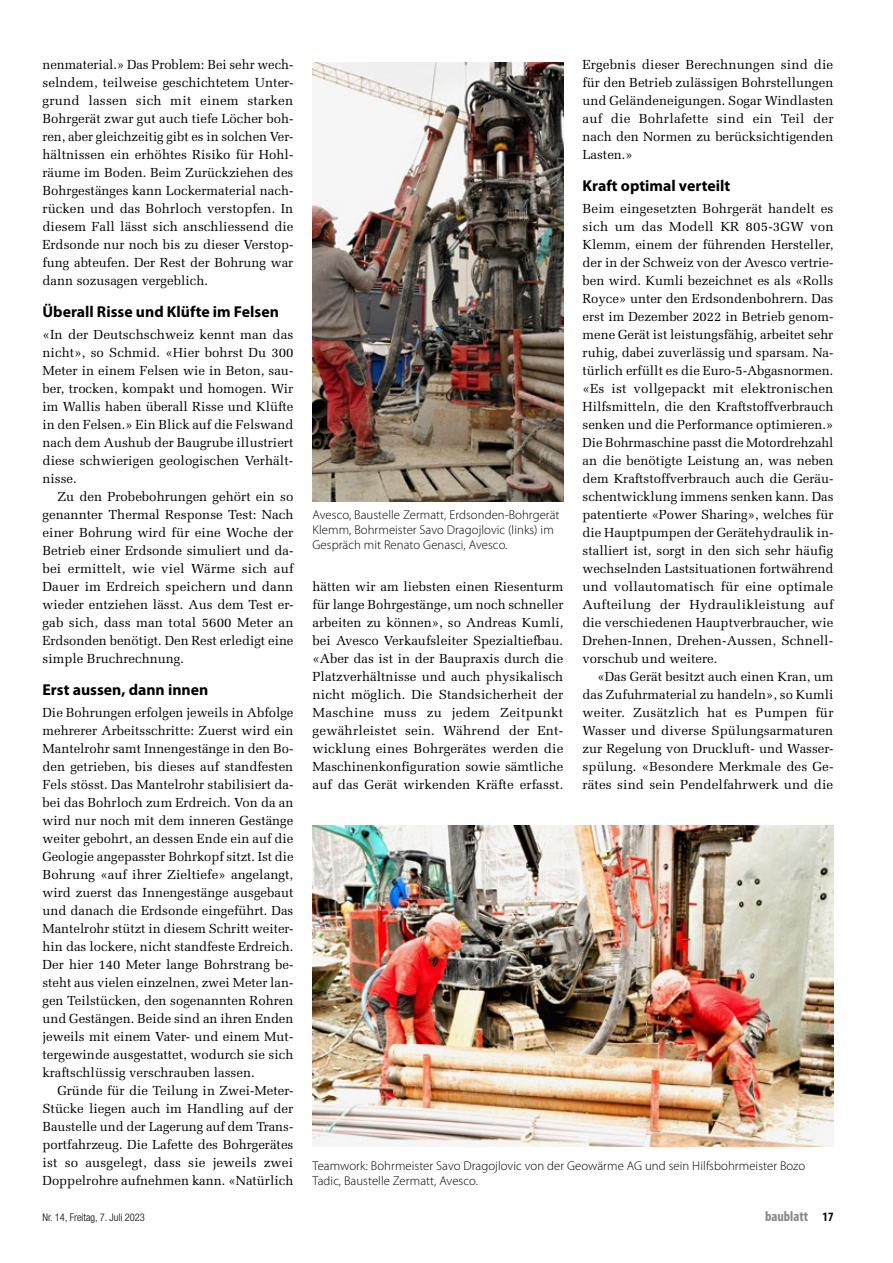
<style>
.page{position:relative;width:893px;height:1263px;background:#fff}
.page>*{position:absolute;margin:0;border:0;box-sizing:border-box;transform-origin:0 0}
.t1{font:700 15.75px "Myriad Pro";color:#000}
.t2{font:700 condensed 14.25px "Myriad Pro";color:#868786}
.t3{font:13.2px/18px "Melior LT Std";color:#000;text-align:justify}
.t4{font:300 12.75px/15px "Myriad Pro";letter-spacing:.005em;color:#000}
.t5{font:300 condensed 10.5px "Helvetica Neue LT Pro";color:#000}
.s1{font-size:12.75px;color:#000}
</style>
<div class="page">
<img style="left:313px;top:62px;width:250px;height:439px">
<img style="left:313px;top:825px;width:520px;height:321px">
<p class="t3" style="left:43px;top:56px;width:253px">nenmaterial.» Das Problem: Bei sehr wech&shy;selndem, teilweise geschichtetem Unter&shy;grund lassen sich mit einem starken Bohrgerät zwar gut auch tiefe Löcher boh&shy;ren, aber gleichzeitig gibt es in solchen Ver&shy;hältnissen ein erhöhtes Risiko für Hohl&shy;räume im Boden. Beim Zurückziehen des Bohrgestänges kann Lockermaterial nach&shy;rücken und das Bohrloch verstopfen. In diesem Fall lässt sich anschliessend die Erdsonde nur noch bis zu dieser Verstop&shy;fung abteufen. Der Rest der Bohrung war dann sozusagen vergeblich.</p>
<p class="t1" style="left:43px;top:303px;width:238px">Überall Risse und Klüfte im Felsen</p>
<p class="t3" style="left:43px;top:326px;width:253px">«In der Deutschschweiz kennt man das nicht», so Schmid. «Hier bohrst Du 300<br>Meter in einem Felsen wie in Beton, sau&shy;ber, trocken, kompakt und homogen. Wir im Wallis haben überall Risse und Klüfte in den Felsen.» Ein Blick auf die Felswand nach dem Aushub der Baugrube illustriert diese schwierigen geologischen Verhält&shy;nisse.</p>
<p class="t3" style="left:43px;top:488px;width:253px;text-indent:15px">Zu den Probebohrungen gehört ein so genannter Thermal Response Test: Nach einer Bohrung wird für eine Woche der Betrieb einer Erdsonde simuliert und da&shy;bei ermittelt, wie viel Wärme sich auf Dauer im Erdreich speichern und dann wieder entziehen lässt. Aus dem Test er&shy;gab sich, dass man total 5600 Meter an Erdsonden benötigt. Den Rest erledigt eine simple Bruchrechnung.</p>
<p class="t1" style="left:43px;top:681px;width:167px">Erst aussen, dann innen</p>
<p class="t3" style="left:43px;top:704px;width:253px">Die Bohrungen erfolgen jeweils in Abfolge mehrerer Arbeitsschritte: Zuerst wird ein Mantelrohr samt Innengestänge in den Bo&shy;den getrieben, bis dieses auf standfesten Fels stösst. Das Mantelrohr stabilisiert da&shy;bei das Bohrloch zum Erdreich. Von da an wird nur noch mit dem inneren Gestänge weiter gebohrt, an dessen Ende ein auf die Geologie angepasster Bohrkopf sitzt. Ist die Bohrung «auf ihrer Zieltiefe» angelangt, wird zuerst das Innengestänge ausgebaut und danach die Erdsonde eingeführt. Das Mantelrohr stützt in diesem Schritt weiter&shy;hin das lockere, nicht standfeste Erdreich.<br>Der hier 140 Meter lange Bohrstrang be&shy;steht aus vielen einzelnen, zwei Meter lan&shy;gen Teilstücken, den sogenannten Rohren und Gestängen. Beide sind an ihren Enden jeweils mit einem Vater- und einem Mut&shy;tergewinde ausgestattet, wodurch sie sich kraftschlüssig verschrauben lassen.</p>
<p class="t3" style="left:43px;top:1082px;width:252px;text-indent:15px">Gründe für die Teilung in Zwei-Meter-Stücke liegen auch im Handling auf der Baustelle und der Lagerung auf dem Trans&shy;portfahrzeug. Die Lafette des Bohrgerätes ist so ausgelegt, dass sie jeweils zwei Doppelrohre aufnehmen kann. «Natürlich</p>
<p class="t4" style="left:313px;top:507px;width:248px">Avesco, Baustelle Zermatt, Erdsonden-Bohrgerät<br>Klemm, Bohrmeister Savo Dragojlovic (links) im<br>Gespräch mit Renato Genasci, Avesco.</p>
<p class="t3" style="left:313px;top:578px;width:252px">hätten wir am liebsten einen Riesenturm für lange Bohrgestänge, um noch schneller arbeiten zu können», so Andreas Kumli, bei Avesco Verkaufsleiter Spezialtiefbau. «Aber das ist in der Baupraxis durch die Platzverhältnisse und auch physikalisch nicht möglich. Die Standsicherheit der Maschine muss zu jedem Zeitpunkt gewährleistet sein. Während der Ent&shy;wicklung eines Bohrgerätes werden die Maschinenkonfiguration sowie sämtliche auf das Gerät wirkenden Kräfte erfasst.</p>
<p class="t3" style="left:583px;top:56px;width:252px">Ergebnis dieser Berechnungen sind die für den Betrieb zulässigen Bohrstellungen und Geländeneigungen. Sogar Windlasten auf die Bohrlafette sind ein Teil der nach den Normen zu berücksichtigenden Lasten.»</p>
<p class="t1" style="left:583px;top:177px;width:149px">Kraft optimal verteilt</p>
<p class="t3" style="left:583px;top:200px;width:253px">Beim eingesetzten Bohrgerät handelt es sich um das Modell KR 805-3GW von Klemm, einem der führenden Hersteller, der in der Schweiz von der Avesco vertrie&shy;ben wird. Kumli bezeichnet es als «Rolls Royce» unter den Erdsondenbohrern. Das erst im Dezember 2022 in Betrieb genom&shy;mene Gerät ist leistungsfähig, arbeitet sehr ruhig, dabei zuverlässig und sparsam. Na&shy;türlich erfüllt es die Euro-5-Abgasnormen. «Es ist vollgepackt mit elektronischen Hilfsmitteln, die den Kraftstoffverbrauch senken und die Performance optimieren.» Die Bohrmaschine passt die Motordrehzahl an die benötigte Leistung an, was neben dem Kraftstoffverbrauch auch die Geräu&shy;schentwicklung immens senken kann. Das patentierte «Power Sharing», welches für die Hauptpumpen der Gerätehydraulik in&shy;stalliert ist, sorgt in den sich sehr häufig wechselnden Lastsituationen fortwährend und vollautomatisch für eine optimale Aufteilung der Hydraulikleistung auf die verschiedenen Hauptverbraucher, wie Drehen-Innen, Drehen-Aussen, Schnell&shy;vorschub und weitere.</p>
<p class="t3" style="left:583px;top:668px;width:252px;text-indent:15px">«Das Gerät besitzt auch einen Kran, um das Zufuhrmaterial zu handeln», so Kumli weiter. Zusätzlich hat es Pumpen für Wasser und diverse Spülungsarmaturen zur Regelung von Druckluft- und Wasser&shy;spülung. «Besondere Merkmale des Ge&shy;rätes sind sein Pendelfahrwerk und die</p>
<p class="t4" style="left:313px;top:1158px;width:494px">Teamwork: Bohrmeister Savo Dragojlovic von der Geowärme AG und sein Hilfsbohrmeister Bozo<br>Tadic, Baustelle Zermatt, Avesco.</p>
<p class="t5" style="left:43px;top:1211px;width:104px">Nr. 14, Freitag, 7. Juli 2023</p>
<p class="t2" style="left:765px;top:1208px;width:70px">baublatt <span class="s1">17</span></p>
</div>
